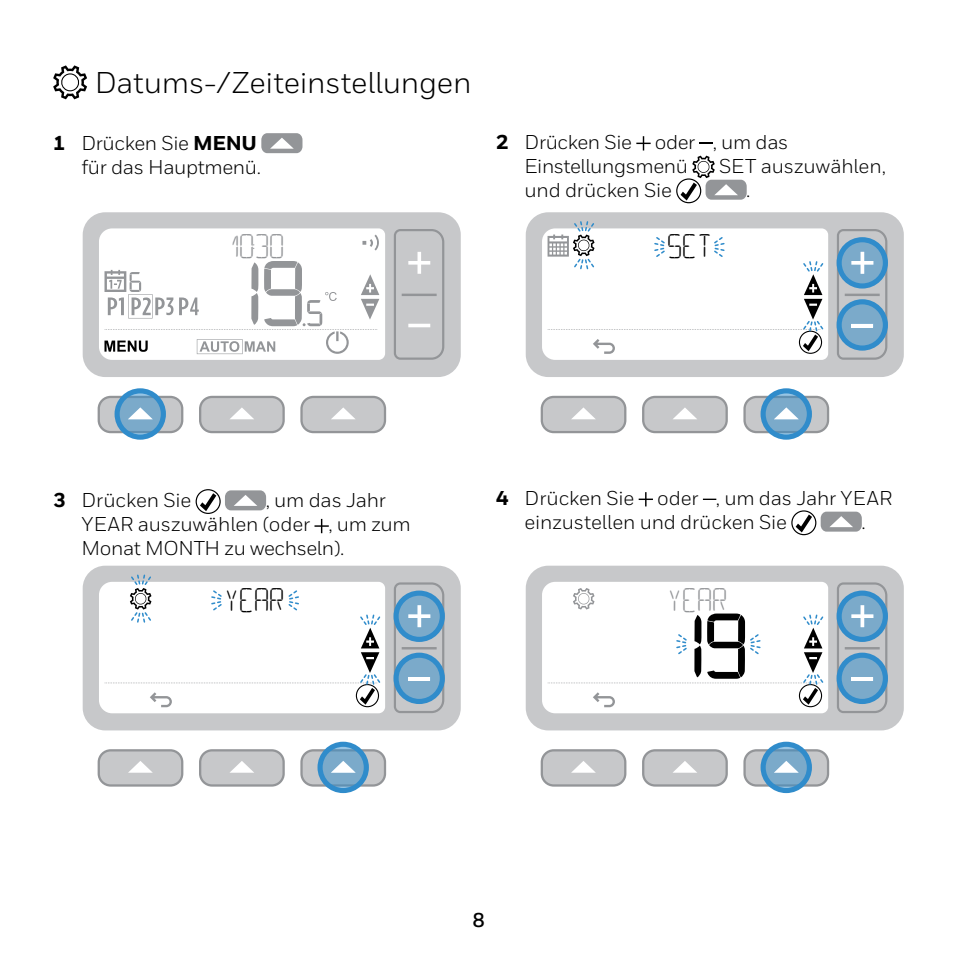
<style>
.page{position:relative;width:957px;height:957px;background:#fff}
.page>*{position:absolute;margin:0;border:0;box-sizing:border-box;transform-origin:0 0}
.t1{font:30px "Honeywell Sans";letter-spacing:-.005em;color:#000}
.t2{font:29px "Honeywell Lo T";color:#939598}
.t3{font:29px "Honeywell Lo T";color:#000}
.t4{font:20px/24px "Honeywell Sans";letter-spacing:-.015em;color:#000}
.t5{font:700 20px "Honeywell Sans";color:#000}
.s1{font-weight:800}
</style>
<div class="page">
<svg style="left:53px;top:65px;width:34px;height:34px"></svg>
<svg style="left:83px;top:566px;width:378px;height:164px;fill:#c7c8ca"></svg>
<svg style="left:105px;top:575px;width:277px;height:132px"></svg>
<div style="left:99px;top:750px;width:83px;height:35px;background:#c7c8ca;border-radius:12px"></div>
<div style="left:98px;top:749px;width:85px;height:37px;border:2px solid #939598;border-radius:12px"></div>
<div style="left:200px;top:750px;width:84px;height:35px;background:#c7c8ca;border-radius:12px"></div>
<div style="left:199px;top:749px;width:86px;height:37px;border:2px solid #939598;border-radius:12px"></div>
<div style="left:301px;top:750px;width:84px;height:35px;background:#c7c8ca;border-radius:12px"></div>
<div style="left:300px;top:749px;width:86px;height:37px;border:2px solid #939598;border-radius:12px"></div>
<svg style="left:230px;top:761px;width:23px;height:11px"></svg>
<svg style="left:129px;top:761px;width:23px;height:11px"></svg>
<svg style="left:319px;top:744px;width:48px;height:46px"></svg>
<div style="left:317px;top:741px;width:52px;height:52px;border:5px solid #308ccb;border-radius:50%"></div>
<svg style="left:331px;top:761px;width:25px;height:11px"></svg>
<svg style="left:394px;top:582px;width:50px;height:131px;background:#84abc6"></svg>
<hr style="left:408px;top:677px;width:22px;height:4px;background:#fff">
<svg style="left:526px;top:566px;width:378px;height:164px;fill:#c7c8ca"></svg>
<svg style="left:548px;top:588px;width:276px;height:119px"></svg>
<div style="left:542px;top:750px;width:83px;height:35px;background:#c7c8ca;border-radius:12px"></div>
<div style="left:540px;top:749px;width:86px;height:37px;border:2px solid #939598;border-radius:12px"></div>
<div style="left:643px;top:750px;width:83px;height:35px;background:#c7c8ca;border-radius:12px"></div>
<div style="left:642px;top:749px;width:86px;height:37px;border:2px solid #939598;border-radius:12px"></div>
<div style="left:744px;top:750px;width:84px;height:35px;background:#c7c8ca;border-radius:12px"></div>
<div style="left:743px;top:749px;width:86px;height:37px;border:2px solid #939598;border-radius:12px"></div>
<svg style="left:673px;top:761px;width:23px;height:11px"></svg>
<svg style="left:572px;top:761px;width:23px;height:11px"></svg>
<svg style="left:762px;top:744px;width:48px;height:46px"></svg>
<div style="left:760px;top:741px;width:52px;height:52px;border:5px solid #308ccb;border-radius:50%"></div>
<svg style="left:774px;top:761px;width:24px;height:11px"></svg>
<svg style="left:837px;top:582px;width:50px;height:131px;background:#84abc6"></svg>
<hr style="left:851px;top:677px;width:22px;height:4px;background:#fff">
<svg style="left:526px;top:212px;width:378px;height:165px;fill:#c7c8ca"></svg>
<svg style="left:547px;top:222px;width:277px;height:132px"></svg>
<div style="left:542px;top:397px;width:83px;height:35px;background:#c7c8ca;border-radius:12px"></div>
<div style="left:540px;top:396px;width:86px;height:37px;border:2px solid #939598;border-radius:12px"></div>
<div style="left:643px;top:397px;width:83px;height:35px;background:#c7c8ca;border-radius:12px"></div>
<div style="left:642px;top:396px;width:86px;height:37px;border:2px solid #939598;border-radius:12px"></div>
<div style="left:744px;top:397px;width:84px;height:35px;background:#c7c8ca;border-radius:12px"></div>
<div style="left:743px;top:396px;width:86px;height:37px;border:2px solid #939598;border-radius:12px"></div>
<svg style="left:673px;top:408px;width:24px;height:11px"></svg>
<svg style="left:572px;top:407px;width:23px;height:12px"></svg>
<svg style="left:762px;top:391px;width:48px;height:46px"></svg>
<div style="left:760px;top:388px;width:52px;height:52px;border:5px solid #308ccb;border-radius:50%"></div>
<svg style="left:774px;top:407px;width:24px;height:12px"></svg>
<svg style="left:837px;top:229px;width:50px;height:131px;background:#84abc6"></svg>
<hr style="left:851px;top:324px;width:22px;height:3px;background:#fff">
<svg style="left:83px;top:212px;width:378px;height:165px;fill:#c7c8ca"></svg>
<svg style="left:394px;top:229px;width:50px;height:131px;background:#c2c3c5"></svg>
<svg style="left:362px;top:234px;width:17px;height:16px"></svg>
<svg style="left:104px;top:261px;width:275px;height:93px"></svg>
<div style="left:99px;top:397px;width:83px;height:35px;background:#c7c8ca;border-radius:12px"></div>
<div style="left:98px;top:396px;width:85px;height:37px;border:2px solid #939598;border-radius:12px"></div>
<div style="left:200px;top:397px;width:84px;height:35px;background:#c7c8ca;border-radius:12px"></div>
<div style="left:199px;top:396px;width:86px;height:37px;border:2px solid #939598;border-radius:12px"></div>
<div style="left:301px;top:397px;width:84px;height:35px;background:#c7c8ca;border-radius:12px"></div>
<div style="left:300px;top:396px;width:86px;height:37px;border:2px solid #939598;border-radius:12px"></div>
<svg style="left:230px;top:407px;width:24px;height:12px"></svg>
<svg style="left:331px;top:407px;width:24px;height:12px"></svg>
<svg style="left:116px;top:391px;width:48px;height:46px"></svg>
<div style="left:115px;top:388px;width:51px;height:52px;border:5px solid #308ccb;border-radius:50%"></div>
<svg style="left:128px;top:407px;width:25px;height:12px"></svg>
<svg style="left:261px;top:133px;width:41px;height:20px"></svg>
<svg style="left:636px;top:136px;width:14px;height:14px"></svg>
<svg style="left:699px;top:143px;width:14px;height:1px"></svg>
<svg style="left:676px;top:156px;width:70px;height:47px"></svg>
<svg style="left:196px;top:489px;width:70px;height:25px"></svg>
<svg style="left:314px;top:519px;width:15px;height:14px"></svg>
<svg style="left:638px;top:492px;width:15px;height:14px"></svg>
<svg style="left:703px;top:498px;width:13px;height:2px"></svg>
<svg style="left:791px;top:510px;width:71px;height:25px"></svg>
<h1 class="t1" style="left:95px;top:65px;width:378px">Datums-/Zeiteinstellungen</h1>
<p class="t4" style="left:53px;top:131px;width:209px;text-align:right"><span class="s1">1</span> Drücken Sie <span class="s1">MENU </span>für das Hauptmenü.</p>
<p class="t4" style="left:524px;top:130px;width:265px;text-indent:-28px"><span class="s1">2</span> Drücken Sie oder , um das<br>Einstellungsmenü</p>
<p class="t4" style="left:719px;top:154px;width:168px">SET auszuwählen,</p>
<p class="t4" style="left:524px;top:178px;width:149px">und drücken Sie</p>
<h2 class="t2" style="left:225px;top:233px;width:64px">1030</h2>
<h2 class="t3" style="left:668px;top:233px;width:49px">SET</h2>
<p class="t4" style="left:746px;top:178px;width:6px">.</p>
<p class="t4" style="left:81px;top:488px;width:331px;text-indent:184px">, um das Jahr<br>YEAR auszuwählen (oder , um zum<br>Monat MONTH zu wechseln).</p>
<p class="t4" style="left:524px;top:486px;width:369px;text-indent:-28px"><span class="s1">4</span> Drücken Sie oder , um das Jahr YEAR einzustellen und drücken Sie</p>
<p class="t4" style="left:53px;top:488px;width:140px"><span class="s1">3</span> Drücken Sie</p>
<p class="t4" style="left:861px;top:510px;width:6px">.</p>
<h2 class="t3" style="left:225px;top:586px;width:64px">YEAR</h2>
<h2 class="t2" style="left:668px;top:586px;width:64px">YEAR</h2>
<p class="t5" style="left:472px;top:907px;width:14px">8</p>
</div>
